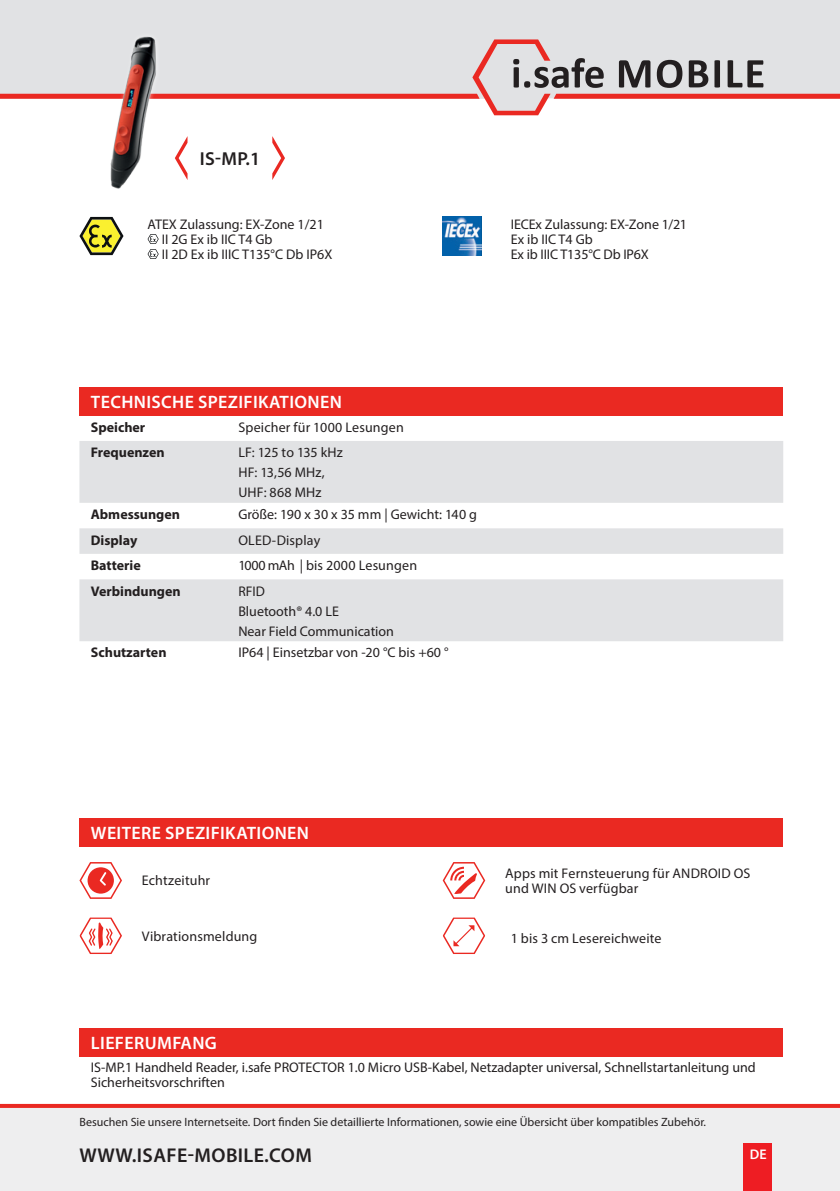
<style>
.page{position:relative;width:840px;height:1191px;background:#fff}
.page>*{position:absolute;margin:0;border:0;box-sizing:border-box;transform-origin:0 0}
.t1{font:600 20px "Myriad Pro";letter-spacing:.02em;color:#231f20}
.t2{font:600 18.8px "Myriad Pro";color:#231f20}
.t3{font:600 18px "Myriad Pro";letter-spacing:.02em;color:#fff}
.t4{font:14px/15px "Myriad Pro";color:#231f20}
.t5{font:700 14px "Myriad Pro";color:#231f20}
.t6{font:600 14px "Myriad Pro";color:#fff}
.t7{font:12px "Myriad Pro";color:#231f20}
</style>
<div class="page">
<div style="left:0;top:0;width:839px;height:39px;background:#e1e2e4"></div>
<div style="left:0;top:1106px;width:839px;height:85px;background:#eeeeef"></div>
<svg style="left:0;top:39px;width:839px;height:76px"></svg>
<svg style="left:0;top:1104px;width:839px;height:4px;fill:#ea2922"></svg>
<div style="left:743px;top:1143px;width:28px;height:48px;background:#ee1d23"></div>
<svg style="left:175px;top:137px;width:12px;height:42px"></svg>
<svg style="left:272px;top:136px;width:13px;height:44px"></svg>
<img style="left:442px;top:217px;width:39px;height:38px">
<svg style="left:79px;top:217px;width:44px;height:38px"></svg>
<svg style="left:442px;top:862px;width:43px;height:37px"></svg>
<svg style="left:79px;top:862px;width:43px;height:37px"></svg>
<svg style="left:443px;top:917px;width:42px;height:37px"></svg>
<svg style="left:79px;top:917px;width:43px;height:37px"></svg>
<img style="left:91px;top:27px;width:79px;height:162px">
<svg style="left:147px;top:234px;width:12px;height:25px"></svg>
<div style="left:79px;top:1028px;width:703px;height:28px;background:#ea2922"></div>
<div style="left:79px;top:818px;width:703px;height:28px;background:#ea2922"></div>
<div style="left:79px;top:387px;width:703px;height:28px;background:#ea2922"></div>
<svg style="left:79px;top:441px;width:703px;height:200px;fill:#e1e2e4"></svg>
<h2 class="t2" style="left:200px;top:147px;width:62px">IS-MP.1</h2>
<p class="t4" style="left:162px;top:216px;width:172px;text-indent:-14px">ATEX Zulassung: EX-Zone 1/21<br>II 2G Ex ib IIC T4 Gb<br>II 2D Ex ib IIIC T135°C Db IP6X</p>
<p class="t4" style="left:510px;top:216px;width:178px">IECEx Zulassung: EX-Zone 1/21<br>Ex ib IIC T4 Gb<br>Ex ib IIIC T135°C Db IP6X</p>
<p class="t3" style="left:91px;top:390px;width:252px">TECHNISCHE SPEZIFIKATIONEN</p>
<p class="t5" style="left:91px;top:418px;width:56px">Speicher</p>
<p class="t4" style="left:238px;top:419px;width:167px">Speicher für 1000 Lesungen</p>
<p class="t5" style="left:91px;top:443px;width:75px">Frequenzen</p>
<p class="t4" style="left:238px;top:442px;width:106px;line-height:20px">LF: 125 to 135 kHz<br>HF: 13,56 MHz,<br>UHF: 868 MHz</p>
<p class="t5" style="left:91px;top:505px;width:91px">Abmessungen</p>
<p class="t4" style="left:238px;top:506px;width:240px">Größe: 190 x 30 x 35 mm | Gewicht: 140 g</p>
<p class="t5" style="left:91px;top:530px;width:48px">Display</p>
<p class="t4" style="left:238px;top:532px;width:83px">OLED-Display</p>
<p class="t5" style="left:91px;top:556px;width:51px">Batterie</p>
<p class="t4" style="left:238px;top:557px;width:180px">1000 mAh | bis 2000 Lesungen</p>
<p class="t5" style="left:91px;top:581px;width:91px">Verbindungen</p>
<p class="t4" style="left:238px;top:580px;width:157px;line-height:20px">RFID<br>Bluetooth® 4.0 LE<br>Near Field Communication</p>
<p class="t5" style="left:91px;top:643px;width:77px">Schutzarten</p>
<p class="t4" style="left:238px;top:645px;width:211px">IP64 | Einsetzbar von -20 °C bis +60 °</p>
<p class="t3" style="left:91px;top:821px;width:219px">WEITERE SPEZIFIKATIONEN</p>
<p class="t4" style="left:142px;top:873px;width:70px">Echtzeituhr</p>
<p class="t4" style="left:505px;top:865px;width:246px">Apps mit Fernsteuerung für ANDROID OS und WIN OS verfügbar</p>
<p class="t4" style="left:142px;top:928px;width:117px">Vibrationsmeldung</p>
<p class="t4" style="left:510px;top:930px;width:152px">1 bis 3 cm Lesereichweite</p>
<p class="t3" style="left:91px;top:1031px;width:127px">LIEFERUMFANG</p>
<p class="t4" style="left:91px;top:1060px;width:666px">IS-MP.1 Handheld Reader, i.safe PROTECTOR 1.0 Micro USB-Kabel, Netzadapter universal, Schnellstartanleitung und<br>Sicherheitsvorschriften</p>
<p class="t7" style="left:79px;top:1114px;width:627px">Besuchen Sie unsere Internetseite. Dort finden Sie detaillierte Informationen, sowie eine Übersicht über kompatibles Zubehör.</p>
<h1 class="t1" style="left:80px;top:1142px;width:233px">WWW.ISAFE-MOBILE.COM</h1>
<p class="t6" style="left:749px;top:1145px;width:18px">DE</p>
</div>
